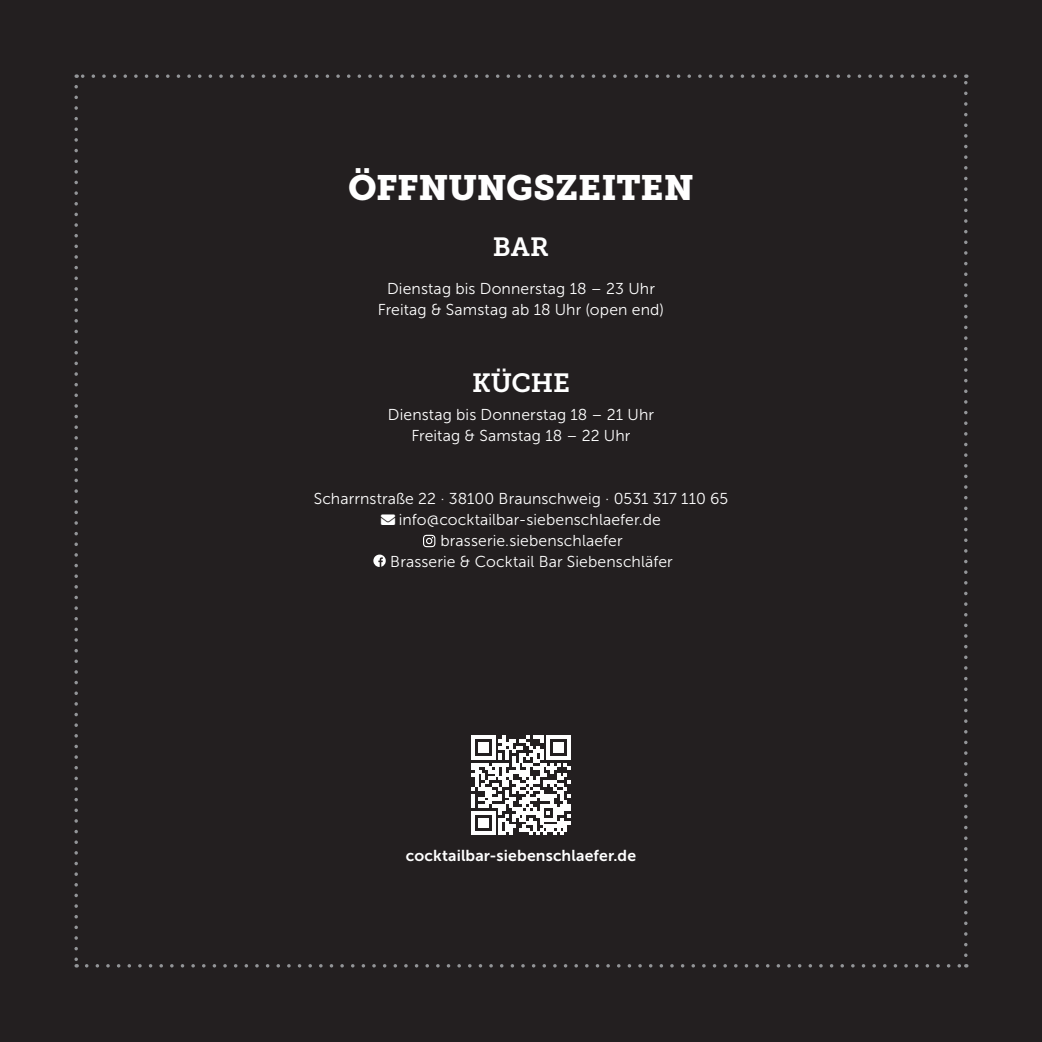
<style>
.page{position:relative;width:1042px;height:1042px;background:#231f20}
.page>*{position:absolute;margin:0;border:0;box-sizing:border-box;transform-origin:0 0}
.t1{font:35px "Museo Slab 900";letter-spacing:-.005em;color:#fff}
.t2{font:26.25px "Museo Slab 700";letter-spacing:-.005em;color:#fff}
.t3{font:15.75px/21px "Museo Sans 300";letter-spacing:.01em;color:#fff;text-align:center}
.t4{font:15.75px "Museo Sans 700";letter-spacing:.01em;color:#fff}
</style>
<div class="page">
<svg style="left:87px;top:964px;width:873px;height:3px"></svg>
<svg style="left:74px;top:87px;width:4px;height:880px"></svg>
<svg style="left:964px;top:74px;width:3px;height:881px"></svg>
<svg style="left:76px;top:74px;width:879px;height:4px"></svg>
<svg style="left:471px;top:735px;width:99px;height:100px"></svg>
<svg style="left:373px;top:554px;width:13px;height:13px"></svg>
<svg style="left:423px;top:535px;width:12px;height:12px"></svg>
<h1 class="t1" style="left:348px;top:167px;width:347px">ÖFFNUNGSZEITEN</h1>
<h2 class="t2" style="left:493px;top:232px;width:58px">BAR</h2>
<p class="t3" style="left:378px;top:278px;width:288px">Dienstag bis Donnerstag 18 – 23 Uhr<br>Freitag &amp; Samstag ab 18 Uhr (open end)</p>
<h2 class="t2" style="left:472px;top:368px;width:99px">KÜCHE</h2>
<p class="t3" style="left:388px;top:404px;width:268px">Dienstag bis Donnerstag 18 – 21 Uhr<br>Freitag &amp; Samstag 18 – 22 Uhr</p>
<p class="t3" style="left:314px;top:488px;width:416px">Scharrnstraße 22 · 38100 Braunschweig · 0531 317 110 65</p>
<p class="t3" style="left:381px;top:509px;width:281px">■❖●□ info@cocktailbar-siebenschlaefer.de</p>
<p class="t3" style="left:440px;top:530px;width:184px">brasserie.siebenschlaefer</p>
<p class="t3" style="left:390px;top:551px;width:284px">Brasserie &amp; Cocktail Bar Siebenschläfer</p>
<p class="t4" style="left:406px;top:847px;width:232px">cocktailbar-siebenschlaefer.de</p>
</div>
